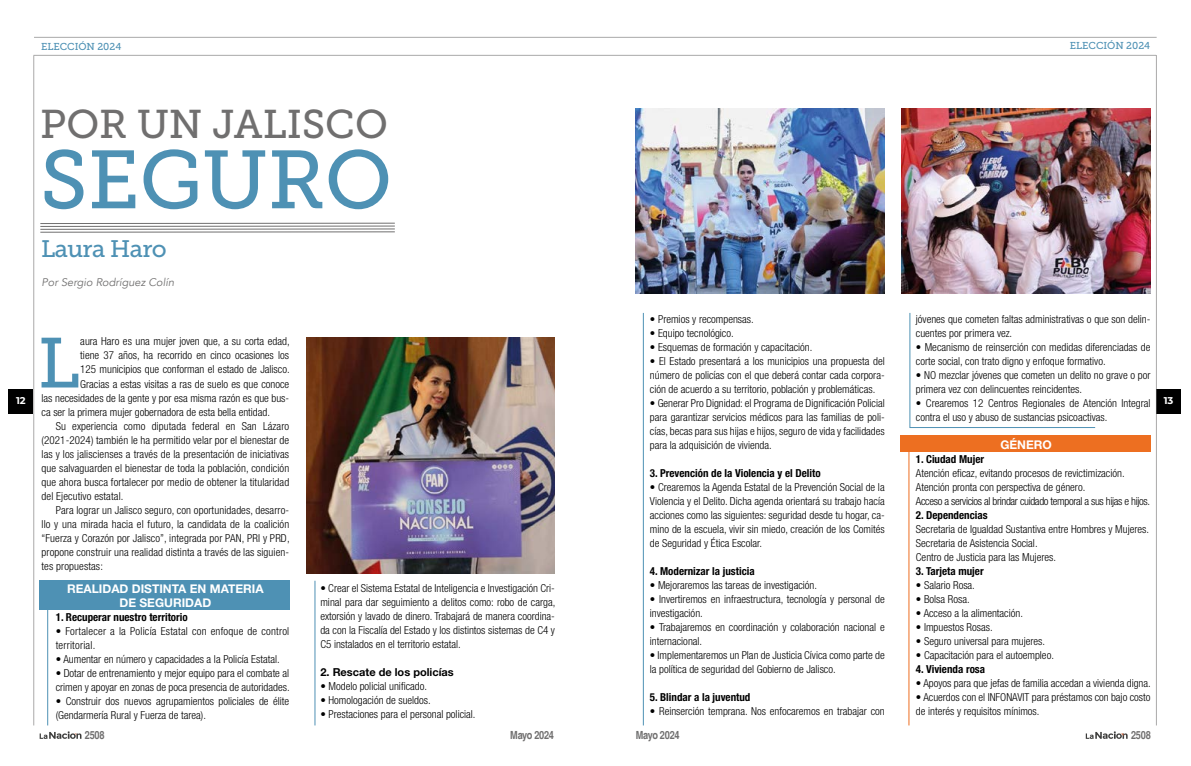
<style>
.page{position:relative;width:1191px;height:766px;background:#fff}
.page>*{position:absolute;margin:0;border:0;box-sizing:border-box;transform-origin:0 0}
.t1{font:82px "Museo Slab 500";color:#4e91b4}
.t2{font:70.5px "Museo Slab 500";color:#4e91b4}
.t3{font:40px "Museo Slab 500";color:#706f6f}
.t4{font:23.8px "Museo Slab 500";letter-spacing:-.025em;color:#4e91b4}
.t5{font:700 12px/14px "Helvetica Neue LT Std";color:#fff;text-align:center}
.t6{font:700 condensed 11.2px "Helvetica";letter-spacing:-.02em;color:#706f6f}
.t7{font:300 condensed 11px/14px "Helvetica Neue LT Std";color:#000}
.t8{font:700 condensed 11px "Helvetica Neue LT Std";color:#000}
.t9{font:300 condensed 11px/14px "Helvetica Neue LT Std";letter-spacing:.02em;color:#000}
.t10{font:italic 11px "Avenir";color:#706f6f}
.t11{font:700 11px "Helvetica Neue LT Std";color:#000}
.t12{font:10px "Museo Slab 500";color:#4e91b4}
.t13{font:700 9.9px "Montserrat";color:#fff}
</style>
<div class="page">
<hr style="left:34px;top:37px;width:1122px;height:1px;background:#706f6f">
<hr style="left:34px;top:55px;width:1122px;height:1px;background:#706f6f">
<div style="left:8px;top:388px;width:25px;height:25px;background:#000"></div>
<div style="left:1156px;top:388px;width:25px;height:25px;background:#000"></div>
<svg style="left:40px;top:731px;width:41px;height:7px"></svg>
<svg style="left:1085px;top:731px;width:42px;height:7px"></svg>
<hr style="left:34px;top:56px;width:1px;height:669px;background:#706f6f">
<hr style="left:1156px;top:55px;width:1px;height:670px;background:#706f6f">
<div style="left:900px;top:435px;width:250px;height:17px;background:#ed6f21"></div>
<div style="left:39px;top:580px;width:250px;height:30px;background:#4e91b4"></div>
<svg style="left:40px;top:222px;width:355px;height:11px"></svg>
<img style="left:306px;top:337px;width:249px;height:236px">
<img style="left:636px;top:108px;width:248px;height:185px">
<img style="left:901px;top:108px;width:249px;height:185px">
<hr style="left:47px;top:608px;width:1px;height:117px;background:#4e91b4">
<hr style="left:314px;top:580px;width:1px;height:145px;background:#4e91b4">
<hr style="left:643px;top:313px;width:1px;height:412px;background:#4e91b4">
<svg style="left:909px;top:313px;width:187px;height:115px"></svg>
<hr style="left:908px;top:452px;width:1px;height:273px;background:#ed6e21">
<p class="t12" style="left:41px;top:41px;width:82px">ELECCIÓN 2024</p>
<p class="t12" style="left:1070px;top:40px;width:82px">ELECCIÓN 2024</p>
<h3 class="t3" style="left:40px;top:102px;width:349px">POR UN JALISCO</h3>
<h1 class="t1" style="left:40px;top:134px;width:353px">SEGURO</h1>
<h3 class="t4" style="left:41px;top:236px;width:127px">Laura Haro</h3>
<p class="t10" style="left:42px;top:276px;width:134px">Por Sergio Rodríguez Colín</p>
<p class="t7" style="left:916px;top:312px;width:236px">jóvenes que cometen faltas administrativas o que son delin&shy;cuentes por primera vez.</p>
<p class="t7" style="left:916px;top:340px;width:236px">• Mecanismo de reinserción con medidas diferenciadas de corte social, con trato digno y enfoque formativo.</p>
<p class="t7" style="left:916px;top:368px;width:236px">• NO mezclar jóvenes que cometen un delito no grave o por primera vez con delincuentes reincidentes.</p>
<p class="t7" style="left:916px;top:396px;width:236px">• Crearemos 12 Centros Regionales de Atención Integral contra el uso y abuso de sustancias psicoactivas.</p>
<p class="t5" style="left:1000px;top:437px;width:53px">GÉNERO</p>
<p class="t8" style="left:916px;top:452px;width:70px">1. Ciudad Mujer</p>
<p class="t7" style="left:916px;top:466px;width:236px">Atención eficaz, evitando procesos de revictimización.<br>Atención pronta con perspectiva de género.<br>Acceso a servicios al brindar cuidado temporal a sus hijas e hijos.</p>
<p class="t8" style="left:916px;top:508px;width:73px">2. Dependencias</p>
<p class="t7" style="left:916px;top:522px;width:235px">Secretaria de Igualdad Sustantiva entre Hombres y Mujeres.<br>Secretaria de Asistencia Social.<br>Centro de Justicia para las Mujeres.</p>
<p class="t8" style="left:916px;top:564px;width:69px">3. Tarjeta mujer</p>
<p class="t7" style="left:916px;top:578px;width:61px">• Salario Rosa.</p>
<p class="t7" style="left:916px;top:592px;width:55px">• Bolsa Rosa.</p>
<p class="t7" style="left:916px;top:606px;width:109px">• Acceso a la alimentación.</p>
<p class="t7" style="left:916px;top:620px;width:78px">• Impuestos Rosas.</p>
<p class="t7" style="left:916px;top:634px;width:131px">• Seguro universal para mujeres.</p>
<p class="t7" style="left:916px;top:648px;width:140px">• Capacitación para el autoempleo.</p>
<p class="t8" style="left:916px;top:662px;width:71px">4. Vivienda rosa</p>
<p class="t7" style="left:916px;top:676px;width:236px">• Apoyos para que jefas de familia accedan a vivienda digna.</p>
<p class="t7" style="left:916px;top:690px;width:236px">• Acuerdos con el INFONAVIT para préstamos con bajo costo de interés y requisitos mínimos.</p>
<p class="t7" style="left:650px;top:312px;width:105px">• Premios y recompensas.</p>
<p class="t7" style="left:650px;top:326px;width:85px">• Equipo tecnológico.</p>
<p class="t7" style="left:650px;top:340px;width:164px">• Esquemas de formación y capacitación.</p>
<p class="t7" style="left:650px;top:354px;width:236px;text-align:justify">• El Estado presentará a los municipios una propuesta del número de policías con el que deberá contar cada corpora&shy;ción de acuerdo a su territorio, población y problemáticas.</p>
<p class="t7" style="left:650px;top:396px;width:236px;text-align:justify">• Generar Pro Dignidad: el Programa de Dignificación Policial para garantizar servicios médicos para las familias de poli&shy;cías, becas para sus hijas e hijos, seguro de vida y facilidades para la adquisición de vivienda.</p>
<p class="t8" style="left:650px;top:466px;width:172px">3. Prevención de la Violencia y el Delito</p>
<p class="t7" style="left:650px;top:480px;width:236px;text-align:justify">• Crearemos la Agenda Estatal de la Prevención Social de la Violencia y el Delito. Dicha agenda orientará su trabajo hacía acciones como las siguientes: seguridad desde tu hogar, ca&shy;mino de la escuela, vivir sin miedo, creación de los Comités de Seguridad y Ética Escolar.</p>
<p class="t8" style="left:650px;top:564px;width:106px">4. Modernizar la justicia</p>
<p class="t7" style="left:650px;top:578px;width:169px">• Mejoraremos las tareas de investigación.</p>
<p class="t7" style="left:650px;top:592px;width:236px">• Invertiremos en infraestructura, tecnología y personal de investigación.</p>
<p class="t7" style="left:650px;top:620px;width:236px">• Trabajaremos en coordinación y colaboración nacional e internacional.</p>
<p class="t7" style="left:650px;top:648px;width:236px">• Implementaremos un Plan de Justicia Cívica como parte de la política de seguridad del Gobierno de Jalisco.</p>
<p class="t8" style="left:650px;top:690px;width:102px">5. Blindar a la juventud</p>
<p class="t7" style="left:650px;top:704px;width:236px">• Reinserción temprana. Nos enfocaremos en trabajar con</p>
<h2 class="t2" style="left:38px;top:324px;width:44px">L</h2>
<p class="t7" style="left:80px;top:334px;width:211px">aura Haro es una mujer joven que, a su corta edad,</p>
<p class="t7" style="left:80px;top:348px;width:210px">tiene 37 años, ha recorrido en cinco ocasiones los</p>
<p class="t7" style="left:80px;top:362px;width:211px">125 municipios que conforman el estado de Jalisco.</p>
<p class="t7" style="left:80px;top:376px;width:210px">Gracias a estas visitas a ras de suelo es que conoce</p>
<p class="t7" style="left:42px;top:390px;width:249px">las necesidades de la gente y por esa misma razón es que bus-</p>
<p class="t7" style="left:42px;top:404px;width:230px">ca ser la primera mujer gobernadora de esta bella entidad.</p>
<p class="t7" style="left:56px;top:418px;width:235px">Su experiencia como diputada federal en San Lázaro</p>
<p class="t7" style="left:42px;top:432px;width:249px">(2021-2024) también le ha permitido velar por el bienestar de</p>
<p class="t7" style="left:42px;top:446px;width:249px">las y los jaliscienses a través de la presentación de iniciativas</p>
<p class="t7" style="left:42px;top:460px;width:249px">que salvaguarden el bienestar de toda la población, condición</p>
<p class="t7" style="left:42px;top:474px;width:249px">que ahora busca fortalecer por medio de obtener la titularidad</p>
<p class="t7" style="left:42px;top:488px;width:83px">del Ejecutivo estatal.</p>
<p class="t7" style="left:56px;top:502px;width:235px">Para lograr un Jalisco seguro, con oportunidades, desarro-</p>
<p class="t7" style="left:42px;top:516px;width:249px">llo y una mirada hacia el futuro, la candidata de la coalición</p>
<p class="t7" style="left:42px;top:530px;width:250px">“Fuerza y Corazón por Jalisco”, integrada por PAN, PRI y PRD,</p>
<p class="t7" style="left:42px;top:544px;width:249px">propone construir una realidad distinta a través de las siguien-</p>
<p class="t7" style="left:42px;top:558px;width:63px">tes propuestas:</p>
<p class="t5" style="left:67px;top:581px;width:198px">REALIDAD DISTINTA EN MATERIA<br>DE SEGURIDAD</p>
<p class="t8" style="left:56px;top:610px;width:134px">1. Recuperar nuestro territorio</p>
<p class="t9" style="left:56px;top:624px;width:235px">• Fortalecer a la Policía Estatal con enfoque de control territorial.</p>
<p class="t7" style="left:56px;top:652px;width:225px">• Aumentar en número y capacidades a la Policía Estatal.</p>
<p class="t7" style="left:56px;top:666px;width:235px">• Dotar de entrenamiento y mejor equipo para el combate al crimen y apoyar en zonas de poca presencia de autoridades.</p>
<p class="t7" style="left:56px;top:694px;width:235px">• Construir dos nuevos agrupamientos policiales de élite (Gendarmería Rural y Fuerza de tarea).</p>
<p class="t13" style="left:16px;top:393px;width:11px">12</p>
<p class="t13" style="left:1163px;top:393px;width:11px">13</p>
<p class="t7" style="left:320px;top:581px;width:236px;text-align:justify">• Crear el Sistema Estatal de Inteligencia e Investigación Cri&shy;minal para dar seguimiento a delitos como: robo de carga, extorsión y lavado de dinero. Trabajará de manera coordina&shy;da con la Fiscalía del Estado y los distintos sistemas de C4 y C5 instalados en el territorio estatal.</p>
<p class="t11" style="left:320px;top:665px;width:135px">2. Rescate de los policías</p>
<p class="t7" style="left:320px;top:679px;width:108px">• Modelo policial unificado.</p>
<p class="t7" style="left:320px;top:693px;width:112px">• Homologación de sueldos.</p>
<p class="t7" style="left:320px;top:707px;width:157px">• Prestaciones para el personal policial.</p>
<p class="t6" style="left:85px;top:728px;width:21px">2508</p>
<p class="t6" style="left:510px;top:728px;width:45px">Mayo 2024</p>
<p class="t6" style="left:636px;top:728px;width:45px">Mayo 2024</p>
<p class="t6" style="left:1131px;top:728px;width:21px">2508</p>
</div>
